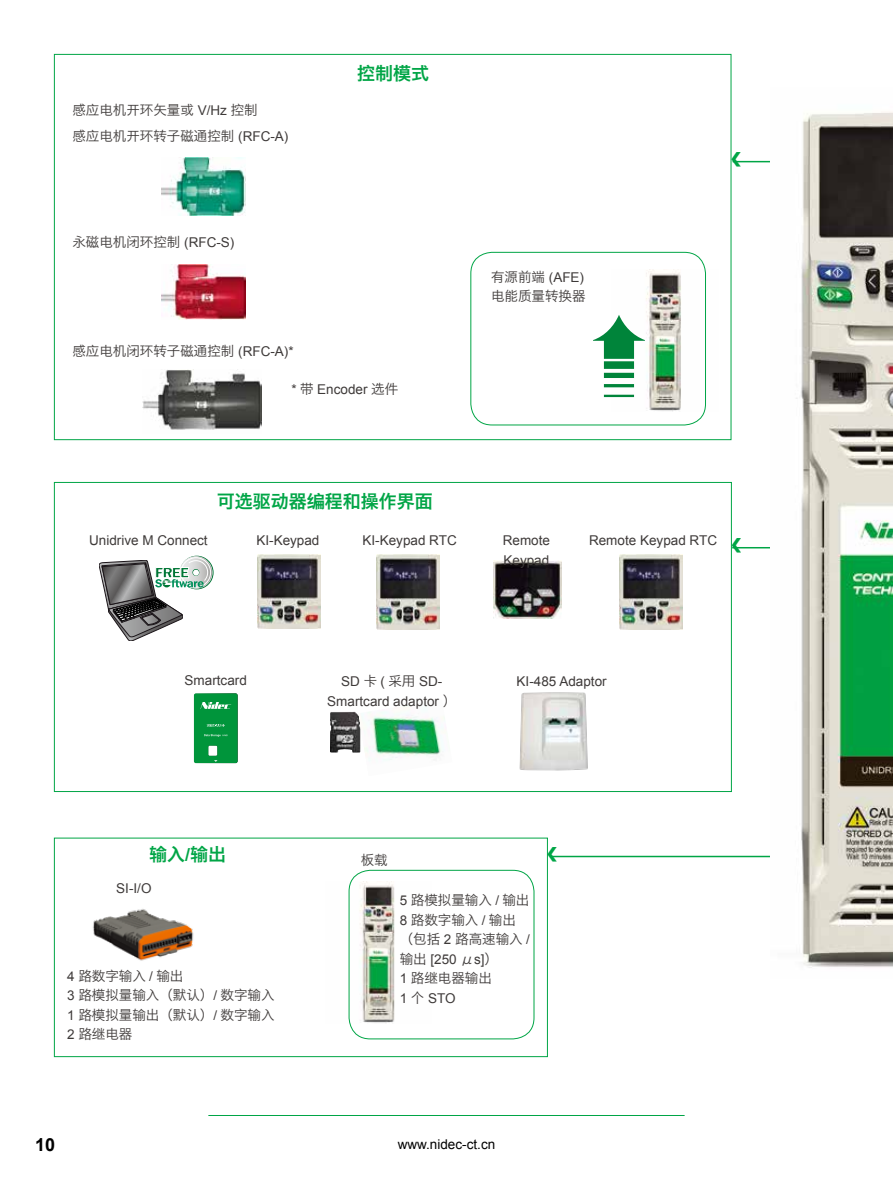
<style>
.page{position:relative;width:893px;height:1191px;background:#fff}
.page>*{position:absolute;margin:0;border:0;box-sizing:border-box;transform-origin:0 0}
.t1{font:18px "Hiragino Sans GB W6";color:#00a546}
.t2{font:700 18px "Arial";color:#000}
.t3{font:13.5px/19.5px "Hiragino Sans GB W3";color:#3e3a39}
.t4{font:13.5px/19.5px "Arial";color:#3e3a39}
.t5{font:13.5px "Arial";color:#000}
.s1{font-family:"Arial"}
.s2{font-family:"Hiragino Sans GB W3"}
.s3{font-family:"Arial";font-weight:700}
</style>
<div class="page">
<hr style="left:208px;top:1115px;width:477px;height:1px;background:#00a546">
<img style="left:612px;top:270px;width:94px;height:142px">
<hr style="left:733px;top:161px;width:98px;height:1px;background:#00a546">
<hr style="left:732px;top:547px;width:161px;height:1px;background:#00a546">
<hr style="left:551px;top:855px;width:280px;height:2px;background:#00a546">
<div style="left:54px;top:837px;width:494px;height:220px;border:1px solid #00a546"></div>
<div style="left:470px;top:252px;width:236px;height:173px;border:1px solid #00a546;border-radius:21px"></div>
<img style="left:348px;top:881px;width:47px;height:142px">
<svg style="left:593px;top:315px;width:52px;height:82px"></svg>
<svg style="left:179px;top:555px;width:34px;height:34px"></svg>
<div style="left:179px;top:555px;width:34px;height:34px;border:1px solid #fff;border-radius:50%"></div>
<div style="left:180px;top:556px;width:33px;height:33px;border:1px solid #007636;border-radius:50%"></div>
<svg style="left:180px;top:556px;width:32px;height:33px"></svg>
<div style="left:181px;top:557px;width:30px;height:30px;border:1px solid #fff;border-radius:50%"></div>
<svg style="left:99px;top:560px;width:109px;height:81px"></svg>
<img style="left:258px;top:554px;width:62px;height:75px">
<img style="left:376px;top:555px;width:63px;height:74px">
<img style="left:620px;top:555px;width:62px;height:74px">
<img style="left:494px;top:560px;width:67px;height:58px">
<svg style="left:194px;top:693px;width:44px;height:70px;background:#159c4a"></svg>
<img style="left:771px;top:112px;width:122px;height:856px">
<div style="left:349px;top:870px;width:185px;height:169px;border:1px solid #00a546;border-radius:21px"></div>
<img style="left:93px;top:909px;width:101px;height:52px">
<img style="left:142px;top:370px;width:119px;height:60px">
<img style="left:162px;top:265px;width:83px;height:55px">
<img style="left:162px;top:157px;width:83px;height:59px">
<img style="left:330px;top:711px;width:28px;height:41px">
<img style="left:358px;top:705px;width:87px;height:56px">
<img style="left:519px;top:692px;width:69px;height:79px">
<svg style="left:547px;top:846px;width:10px;height:15px"></svg>
<svg style="left:731px;top:152px;width:10px;height:14px"></svg>
<p class="t3" style="left:72px;top:96px;width:217px;line-height:26.2px">感应电机开环矢量或 <span class="s1">V/Hz</span> 控制<br>感应电机开环转子磁通控制 <span class="s1">(RFC-A)</span></p>
<p class="t3" style="left:72px;top:232px;width:163px">永磁电机闭环控制 <span class="s1">(RFC-S)</span></p>
<p class="t3" style="left:72px;top:341px;width:223px">感应电机闭环转子磁通控制 <span class="s1">(RFC-A)*</span></p>
<h1 class="t1" style="left:357px;top:62px;width:73px">控制模式</h1>
<p class="t4" style="left:291px;top:380px;width:108px">* <span class="s2">带</span> Encoder <span class="s2">选件</span></p>
<h1 class="t1" style="left:217px;top:489px;width:217px">可选驱动器编程和操作界面</h1>
<p class="t4" style="left:491px;top:267px;width:95px"><span class="s2">有源前端</span> (AFE)</p>
<p class="t3" style="left:491px;top:286px;width:96px">电能质量转换器</p>
<p class="t4" style="left:89px;top:531px;width:120px">Unidrive M Connect</p>
<p class="t4" style="left:256px;top:531px;width:65px">KI-Keypad</p>
<p class="t4" style="left:363px;top:531px;width:96px">KI-Keypad RTC</p>
<p class="t4" style="left:589px;top:531px;width:130px">Remote Keypad RTC</p>
<p class="t4" style="left:503px;top:531px;width:49px">Remote<br>Keypad</p>
<p class="t4" style="left:185px;top:671px;width:64px">Smartcard</p>
<p class="t4" style="left:341px;top:672px;width:103px">SD <span class="s2">卡</span> ( <span class="s2">采用</span> SD-</p>
<p class="t4" style="left:517px;top:672px;width:92px">KI-485 Adaptor</p>
<p class="t4" style="left:327px;top:691px;width:131px">Smartcard adaptor <span class="s2">）</span></p>
<h1 class="t1" style="left:149px;top:843px;width:79px">输入<span class="s3">/</span>输出</h1>
<p class="t4" style="left:116px;top:878px;width:37px">SI-I/O</p>
<p class="t3" style="left:67px;top:965px;width:209px"><span class="s1">4</span> 路数字输入 <span class="s1">/</span> 输出<br><span class="s1">3</span> 路模拟量输入（默认）<span class="s1">/</span> 数字输入<br><span class="s1">1</span> 路模拟量输出（默认）<span class="s1">/</span> 数字输入<br><span class="s1">2</span> 路继电器</p>
<p class="t3" style="left:361px;top:850px;width:28px">板载</p>
<p class="t3" style="left:400px;top:890px;width:132px"><span class="s1">5</span> 路模拟量输入 <span class="s1">/</span> 输出<br><span class="s1">8</span> 路数字输入 <span class="s1">/</span> 输出（包括 <span class="s1">2</span> 路高速输入 <span class="s1">/</span></p>
<p class="t4" style="left:400px;top:949px;width:100px"><span class="s2">输出</span> [250 <span class="s2">μ</span>s]<span class="s2">）</span></p>
<p class="t3" style="left:400px;top:968px;width:94px"><span class="s1">1</span> 路继电器输出</p>
<p class="t4" style="left:400px;top:988px;width:58px">1 <span class="s2">个</span> STO</p>
<h1 class="t2" style="left:35px;top:1133px;width:22px">10</h1>
<p class="t5" style="left:398px;top:1135px;width:99px">www.nidec-ct.cn</p>
</div>
